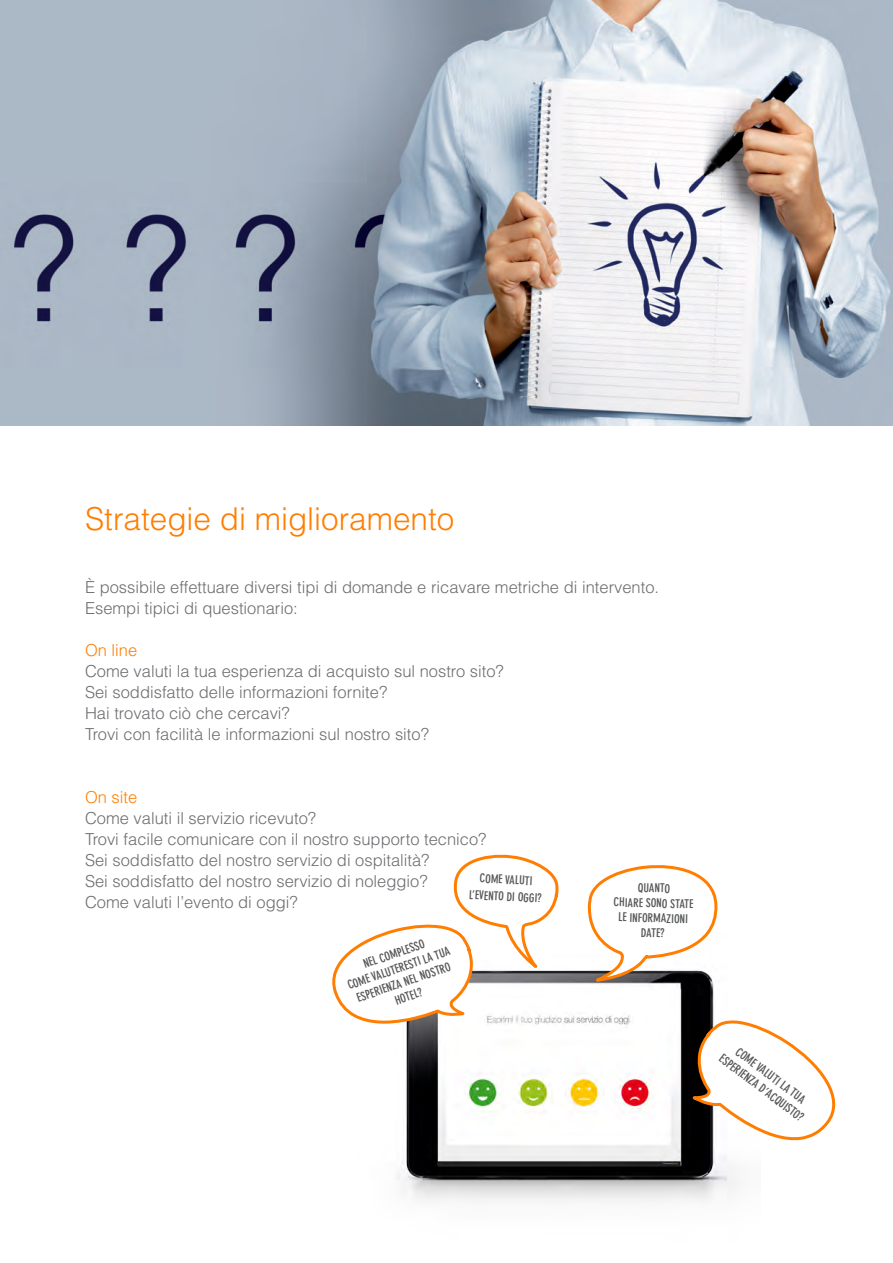
<style>
.page{position:relative;width:893px;height:1263px;background:#fff}
.page>*{position:absolute;margin:0;border:0;box-sizing:border-box;transform-origin:0 0}
.t1{font:300 31.5px "Helvetica";color:#ff7d00}
.t2{font:300 16.5px "Helvetica";color:#6c6d70}
.t3{font:300 16.5px "Helvetica";color:#ff7d00}
.t4{font:700 condensed 12px/15px "DIN Neuzeit Grotesk Std";color:#57585a;text-align:center}
</style>
<div class="page">
<img style="left:414px;top:970px;width:318px;height:232px">
<svg style="left:602px;top:979px;width:234px;height:211px"></svg>
<svg style="left:586px;top:865px;width:133px;height:120px"></svg>
<svg style="left:332px;top:854px;width:228px;height:343px"></svg>
<img style="left:0;top:0;width:893px;height:425px">
<p class="t1" style="left:85px;top:499px;width:371px">Strategie di miglioramento</p>
<p class="t2" style="left:85px;top:577px;width:576px">È possibile effettuare diversi tipi di domande e ricavare metriche di intervento.</p>
<p class="t2" style="left:85px;top:598px;width:214px">Esempi tipici di questionario:</p>
<p class="t3" style="left:85px;top:640px;width:54px">On line</p>
<p class="t2" style="left:85px;top:661px;width:420px">Come valuti la tua esperienza di acquisto sul nostro sito?</p>
<p class="t2" style="left:85px;top:682px;width:304px">Sei soddisfatto delle informazioni fornite?</p>
<p class="t2" style="left:85px;top:703px;width:206px">Hai trovato ciò che cercavi?</p>
<p class="t2" style="left:85px;top:724px;width:345px">Trovi con facilità le informazioni sul nostro sito?</p>
<p class="t3" style="left:85px;top:787px;width:54px">On site</p>
<p class="t2" style="left:85px;top:808px;width:233px">Come valuti il servizio ricevuto?</p>
<p class="t2" style="left:85px;top:829px;width:403px">Trovi facile comunicare con il nostro supporto tecnico?</p>
<p class="t2" style="left:85px;top:850px;width:346px">Sei soddisfatto del nostro servizio di ospitalità?</p>
<p class="t2" style="left:85px;top:871px;width:344px">Sei soddisfatto del nostro servizio di noleggio?</p>
<p class="t2" style="left:85px;top:892px;width:214px">Come valuti l’evento di oggi?</p>
<p class="t4" style="left:470px;top:869px;width:74px;line-height:17.1px;rotate:3deg">COME VALUTI<br>L’EVENTO DI OGGI?</p>
<p class="t4" style="left:361px;top:957px;width:66px;rotate:-19deg">NEL COMPLESSO</p>
<p class="t4" style="left:346px;top:978px;width:109px;rotate:-19deg">COME VALUTERESTI LA TUA<br>ESPERIENZA NEL NOSTRO<br>HOTEL?</p>
<p class="t4" style="left:638px;top:880px;width:34px;rotate:1deg">QUANTO</p>
<p class="t4" style="left:614px;top:895px;width:81px;rotate:1deg">CHIARE SONO STATE</p>
<p class="t4" style="left:618px;top:910px;width:71px;rotate:1deg">LE INFORMAZIONI</p>
<p class="t4" style="left:641px;top:925px;width:25px;rotate:1deg">DATE?</p>
<p class="t4" style="left:734px;top:1038px;width:104px;rotate:37deg">COME VALUTI LA TUA<br>ESPERIENZA D’ACQUISTO?</p>
</div>
